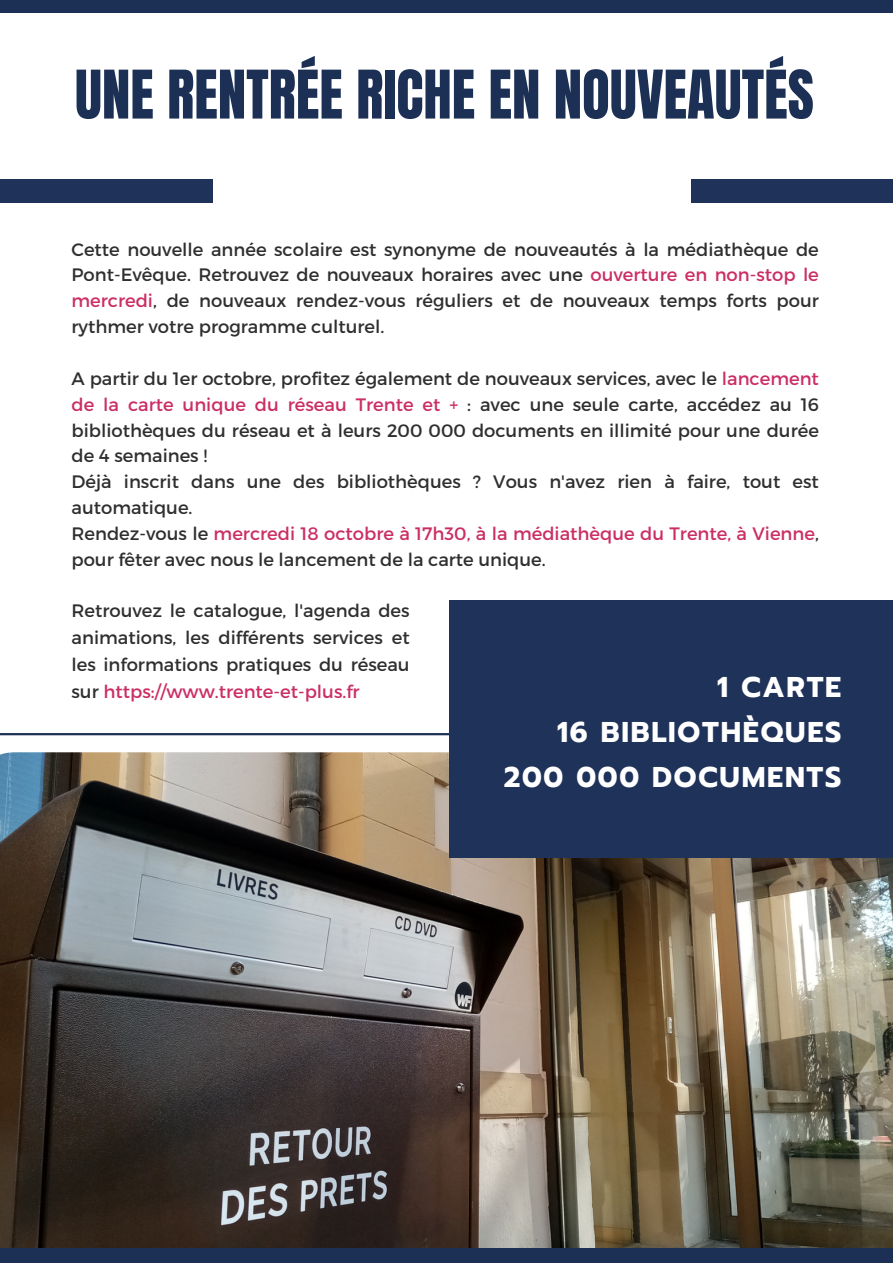
<style>
.page{position:relative;width:893px;height:1264px;background:#fff}
.page>*{position:absolute;margin:0;border:0;box-sizing:border-box;transform-origin:0 0}
.t1{font:57px "Anton";color:#1c3055}
.t2{font:700 28.5px "Prompt";letter-spacing:.06em;color:#fff}
.t3{font:18px/25.8px "Montserrat";color:#302f2f;text-align:justify}
.s1{color:#cb2e65}
</style>
<div class="page">
<img style="left:0;top:752px;width:892px;height:496px">
<div style="left:0;top:0;width:892px;height:12px;background:#1c3055"></div>
<div style="left:0;top:1248px;width:892px;height:14px;background:#1c3055"></div>
<hr style="left:0;top:733px;width:892px;height:2px;background:#1c3055">
<div style="left:449px;top:600px;width:443px;height:257px;background:#1f325a"></div>
<div style="left:0;top:179px;width:213px;height:23px;background:#1f325a"></div>
<div style="left:691px;top:179px;width:201px;height:23px;background:#1f325a"></div>
<p class="t1" style="left:75px;top:54px;width:740px">UNE RENTRÉE RICHE EN NOUVEAUTÉS</p>
<p class="t3" style="left:71px;top:235px;width:748px">Cette nouvelle année scolaire est synonyme de nouveautés à la médiathèque de Pont-Evêque. Retrouvez de nouveaux horaires avec une <span class="s1">ouverture en non-stop le mercredi</span>, de nouveaux rendez-vous réguliers et de nouveaux temps forts pour rythmer votre programme culturel.</p>
<p class="t3" style="left:71px;top:364px;width:748px">A partir du 1er octobre, profitez également de nouveaux services, avec le <span class="s1">lancement de la carte unique du réseau Trente et +</span> : avec une seule carte, accédez au 16 bibliothèques du réseau et à leurs 200 000 documents en illimité pour une durée de 4 semaines !</p>
<p class="t3" style="left:71px;top:468px;width:748px">Déjà inscrit dans une des bibliothèques ? Vous n'avez rien à faire, tout est automatique.</p>
<p class="t3" style="left:71px;top:520px;width:748px">Rendez-vous le <span class="s1">mercredi 18 octobre à 17h30, à la médiathèque du Trente, à Vienne</span>, pour fêter avec nous le lancement de la carte unique.</p>
<p class="t3" style="left:71px;top:596px;width:339px;line-height:27px">Retrouvez le catalogue, l'agenda des animations, les différents services et les informations pratiques du réseau sur <span class="s1">https://www.trente-et-plus.fr</span></p>
<p class="t2" style="left:717px;top:666px;width:126px">1 CARTE</p>
<p class="t2" style="left:557px;top:711px;width:286px">16 BIBLIOTHÈQUES</p>
<p class="t2" style="left:504px;top:756px;width:339px">200 000 DOCUMENTS</p>
</div>
